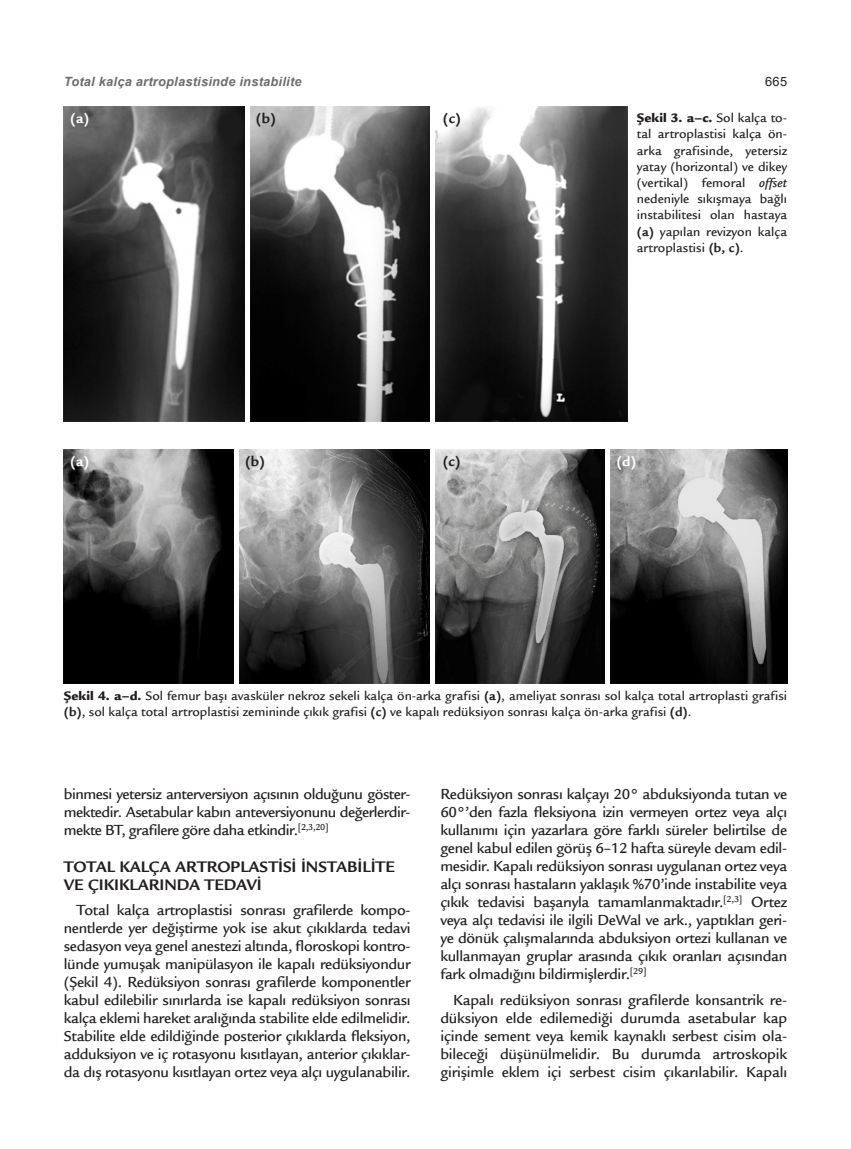
<style>
.page{position:relative;width:851px;height:1149px;background:#fff}
.page>*{position:absolute;margin:0;border:0;box-sizing:border-box;transform-origin:0 0}
._6_ARABASLIK_1{font:700 16.5px/18px "Legacy Sans Std";color:#231f20}
._5_TEXT{font:500 15.75px/18px "Legacy Sans Std";letter-spacing:-.02em;color:#231f20;text-align:justify}
.t1{font:700 15px "Legacy Sans Std";color:#231f20}
.t2{font:700 15px "Legacy Sans Std";color:#fff}
._8_SEKIL_YAZI{font:500 13.5px/16.2px "Legacy Sans Std";color:#231f20;text-align:justify}
.t3{font:italic 700 12.75px "Arial";letter-spacing:.02em;color:#6c6d70}
.t4{font:12.75px "Arial";color:#231f20}
.s1{font-weight:900}
.s2{font-style:italic}
.s3{font-weight:700}
</style>
<div class="page">
<img style="left:64px;top:106px;width:180px;height:315px">
<img style="left:250px;top:106px;width:179px;height:315px">
<img style="left:435px;top:106px;width:193px;height:315px">
<img style="left:64px;top:449px;width:169px;height:234px">
<img style="left:239px;top:449px;width:190px;height:234px">
<img style="left:435px;top:449px;width:169px;height:234px">
<img style="left:610px;top:449px;width:177px;height:234px">
<p class="t3" style="left:64px;top:73px;width:239px">Total kalça artroplastisinde instabilite</p>
<p class="t4" style="left:765px;top:73px;width:24px">665</p>
<p class="t2" style="left:70px;top:109px;width:21px">(a)</p>
<p class="t1" style="left:256px;top:109px;width:22px">(b)</p>
<p class="t1" style="left:443px;top:109px;width:20px">(c)</p>
<p class="_8_SEKIL_YAZI" style="left:636px;top:110px;width:152px"><span class="s1">Şekil 3. a–c.</span> Sol kalça to&shy;tal artroplastisi kalça ön&shy;arka grafisinde, yetersiz yatay (horizontal) ve dikey (vertikal) femoral <span class="s2">offset </span>nedeniyle sıkışmaya bağlı instabilitesi olan hastaya <span class="s3">(a)</span> yapılan revizyon kalça artroplastisi <span class="s3">(b, c)</span>.</p>
<p class="t2" style="left:70px;top:452px;width:21px">(a)</p>
<p class="t1" style="left:245px;top:452px;width:22px">(b)</p>
<p class="t1" style="left:442px;top:452px;width:20px">(c)</p>
<p class="t2" style="left:616px;top:452px;width:22px">(d)</p>
<p class="_8_SEKIL_YAZI" style="left:64px;top:687px;width:724px"><span class="s1">Şekil 4. a–d.</span> Sol femur başı avasküler nekroz sekeli kalça ön-arka grafisi <span class="s3">(a)</span>, ameliyat sonrası sol kalça total artroplasti grafisi <span class="s3">(b)</span>, sol kalça total artroplastisi zemininde çıkık grafisi <span class="s3">(c)</span> ve kapalı redüksiyon sonrası kalça ön-arka grafisi <span class="s3">(d)</span>.</p>
<p class="_5_TEXT" style="left:64px;top:785px;width:348px">binmesi yetersiz anterversiyon açısının olduğunu göster&shy;mektedir. Asetabular kabın anteversiyonunu değerlerdir&shy;mekte BT, grafilere göre daha etkindir.<sup>[2,3,20]</sup></p>
<p class="_6_ARABASLIK_1" style="left:64px;top:857px;width:332px">TOTAL KALÇA ARTROPLASTİSİ İNSTABİLİTE<br>VE ÇIKIKLARINDA TEDAVİ</p>
<p class="_5_TEXT" style="left:64px;top:900px;width:348px;text-indent:13px">Total kalça artroplastisi sonrası grafilerde kompo&shy;nentlerde yer değiştirme yok ise akut çıkıklarda tedavi sedasyon veya genel anestezi altında, floroskopi kontro&shy;lünde yumuşak manipülasyon ile kapalı redüksiyondur (Şekil 4). Redüksiyon sonrası grafilerde komponentler kabul edilebilir sınırlarda ise kapalı redüksiyon sonrası kalça eklemi hareket aralığında stabilite elde edilmelidir.<br>Stabilite elde edildiğinde posterior çıkıklarda fleksiyon, adduksiyon ve iç rotasyonu kısıtlayan, anterior çıkıklar&shy;da dış rotasyonu kısıtlayan ortez veya alçı uygulanabilir.</p>
<p class="_5_TEXT" style="left:440px;top:785px;width:348px">Redüksiyon sonrası kalçayı 20° abduksiyonda tutan ve 60°’den fazla fleksiyona izin vermeyen ortez veya alçı kullanımı için yazarlara göre farklı süreler belirtilse de genel kabul edilen görüş 6–12 hafta süreyle devam edil&shy;mesidir. Kapalı redüksiyon sonrası uygulanan ortez veya alçı sonrası hastaların yaklaşık %70’inde instabilite veya çıkık tedavisi başarıyla tamamlanmaktadır.<sup>[2,3]</sup> Ortez veya alçı tedavisi ile ilgili DeWal ve ark., yaptıkları geri&shy;ye dönük çalışmalarında abduksiyon ortezi kullanan ve kullanmayan gruplar arasında çıkık oranları açısından fark olmadığını bildirmişlerdir.<sup>[29]</sup></p>
<p class="_5_TEXT" style="left:440px;top:990px;width:348px;text-indent:13px">Kapalı redüksiyon sonrası grafilerde konsantrik re&shy;düksiyon elde edilemediği durumda asetabular kap içinde sement veya kemik kaynaklı serbest cisim ola&shy;bileceği düşünülmelidir. Bu durumda artroskopik girişimle eklem içi serbest cisim çıkarılabilir. Kapalı</p>
</div>
